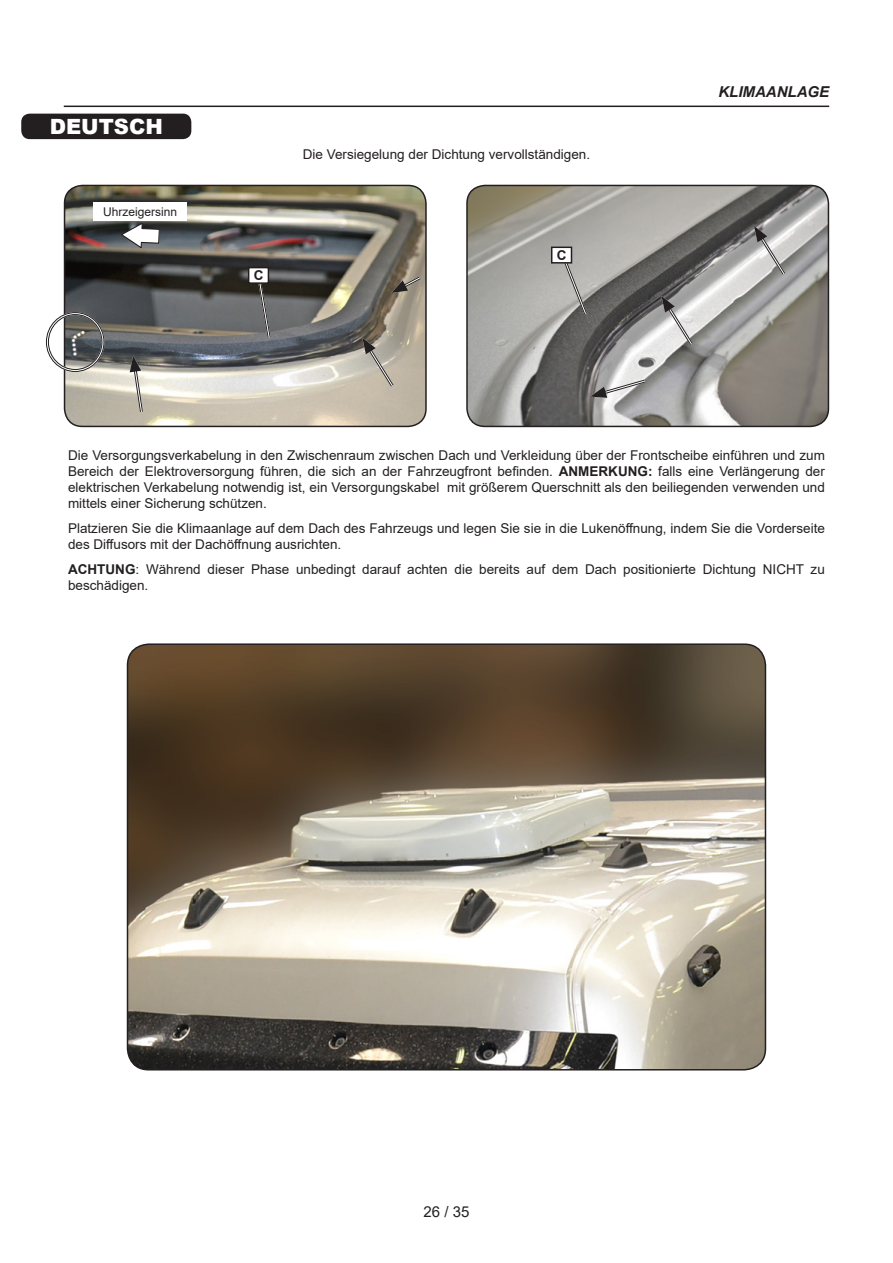
<style>
.page{position:relative;width:893px;height:1263px;background:#fff}
.page>*{position:absolute;margin:0;border:0;box-sizing:border-box;transform-origin:0 0}
.t1{font:900 21px "Arial";color:#fff}
.t2{font:italic 700 15px "Arial";color:#231f20}
.t3{font:15px "Arial";color:#231f20}
.t4{font:13.5px/16.2px "Arial";color:#231f20}
.t5{font:700 13.5px "Arial";color:#231f20}
.t6{font:12px "Arial";color:#231f20}
.s1{font-weight:700}
</style>
<div class="page">
<hr style="left:64px;top:106px;width:765px;height:1px;background:#231f20">
<div style="left:21px;top:114px;width:170px;height:25px;background:#231f20;border-radius:9px"></div>
<img style="left:65px;top:185px;width:361px;height:241px">
<div style="left:64px;top:185px;width:363px;height:242px;border:2px solid #231f20;border-radius:18px"></div>
<svg style="left:362px;top:338px;width:34px;height:52px;background:#ada69a"></svg>
<svg style="left:130px;top:356px;width:15px;height:59px"></svg>
<svg style="left:391px;top:274px;width:33px;height:19px"></svg>
<div style="left:46px;top:312px;width:58px;height:60px;border:3px solid #fff;border-radius:50%"></div>
<div style="left:46px;top:312px;width:58px;height:60px;border:1px solid #231f20;border-radius:50%"></div>
<div style="left:48px;top:314px;width:54px;height:56px;border:1px solid #231f20;border-radius:50%"></div>
<div style="left:94px;top:203px;width:93px;height:18px;background:#fff"></div>
<svg style="left:121px;top:222px;width:39px;height:27px"></svg>
<svg style="left:256px;top:276px;width:17px;height:65px"></svg>
<div style="left:249px;top:268px;width:19px;height:15px;background:#fff"></div>
<div style="left:248px;top:267px;width:21px;height:17px;border:2px solid #231f20"></div>
<img style="left:467px;top:185px;width:361px;height:241px">
<div style="left:466px;top:185px;width:363px;height:242px;border:2px solid #231f20;border-radius:18px"></div>
<svg style="left:661px;top:296px;width:35px;height:52px;background:#bfbfbf"></svg>
<svg style="left:590px;top:377px;width:58px;height:21px"></svg>
<svg style="left:754px;top:226px;width:34px;height:52px;background:#b5b4b3"></svg>
<svg style="left:559px;top:252px;width:30px;height:65px;background:#a7a6a3"></svg>
<div style="left:552px;top:247px;width:19px;height:16px;background:#fff"></div>
<div style="left:551px;top:247px;width:21px;height:17px;border:2px solid #231f20"></div>
<img style="left:127px;top:646px;width:638px;height:424px">
<div style="left:127px;top:643px;width:639px;height:427px;border:2px solid #231f20;border-radius:21px"></div>
<h1 class="t1" style="left:50px;top:111px;width:115px">DEUTSCH</h1>
<p class="t6" style="left:103px;top:203px;width:76px">Uhrzeigersinn</p>
<p class="t5" style="left:254px;top:266px;width:11px">C</p>
<p class="t4" style="left:303px;top:146px;width:289px">Die Versiegelung der Dichtung vervollständigen.</p>
<p class="t5" style="left:557px;top:246px;width:11px">C</p>
<p class="t2" style="left:718px;top:82px;width:112px">KLIMAANLAGE</p>
<p class="t4" style="left:68px;top:447px;width:758px;text-align:justify">Die Versorgungsverkabelung in den Zwischenraum zwischen Dach und Verkleidung über der Frontscheibe einführen und zum Bereich der Elektroversorgung führen, die sich an der Fahrzeugfront befinden. <span class="s1">ANMERKUNG:</span> falls eine Verlängerung der elektrischen Verkabelung notwendig ist, ein Versorgungskabel mit größerem Querschnitt als den beiliegenden verwenden und mittels einer Sicherung schützen.</p>
<p class="t4" style="left:68px;top:520px;width:758px">Platzieren Sie die Klimaanlage auf dem Dach des Fahrzeugs und legen Sie sie in die Lukenöffnung, indem Sie die Vorderseite des Diffusors mit der Dachöffnung ausrichten.</p>
<p class="t4" style="left:68px;top:561px;width:758px"><span class="s1">ACHTUNG</span>: Während dieser Phase unbedingt darauf achten die bereits auf dem Dach positionierte Dichtung NICHT zu beschädigen.</p>
<p class="t3" style="left:424px;top:1201px;width:47px">26 / 35</p>
</div>
